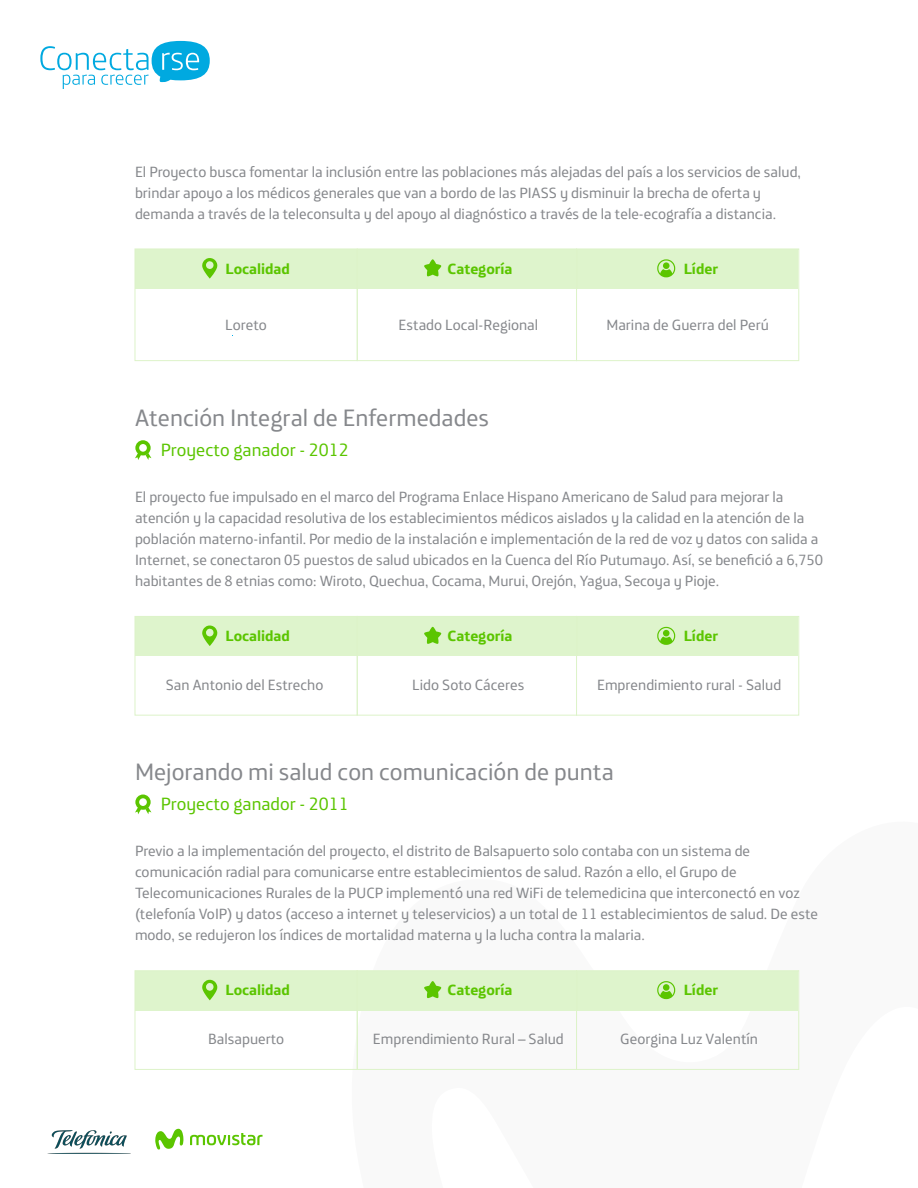
<style>
.page{position:relative;width:918px;height:1188px;background:#fff}
.page>*{position:absolute;margin:0;border:0;box-sizing:border-box;transform-origin:0 0}
.t1{font:24px "Telefonica";color:#86888c}
.t2{font:18px "Telefonica";color:#5bc500}
.t3{font:15px/21px "Telefonica";color:#86888c}
.t4{font:700 15px "Telefonica";color:#5bc500}
</style>
<div class="page">
<img style="left:47px;top:1130px;width:84px;height:24px">
<svg style="left:190px;top:1133px;width:73px;height:12px"></svg>
<svg style="left:155px;top:1129px;width:28px;height:21px"></svg>
<svg style="left:40px;top:41px;width:170px;height:48px"></svg>
<div style="left:135px;top:249px;width:663px;height:40px;background:#def4cc"></div>
<svg style="left:202px;top:258px;width:15px;height:21px"></svg>
<div style="left:135px;top:249px;width:223px;height:112px;border:1px solid #ddf3c9"></div>
<div style="left:357px;top:249px;width:220px;height:112px;border:1px solid #ddf3c9"></div>
<div style="left:576px;top:249px;width:223px;height:112px;border:1px solid #ddf3c9"></div>
<svg style="left:424px;top:259px;width:17px;height:17px"></svg>
<svg style="left:657px;top:259px;width:18px;height:18px"></svg>
<svg style="left:135px;top:440px;width:16px;height:20px"></svg>
<div style="left:135px;top:616px;width:663px;height:40px;background:#def4cc"></div>
<svg style="left:202px;top:625px;width:15px;height:21px"></svg>
<div style="left:135px;top:616px;width:223px;height:100px;border:1px solid #ddf3c9"></div>
<div style="left:357px;top:616px;width:220px;height:100px;border:1px solid #ddf3c9"></div>
<div style="left:576px;top:616px;width:223px;height:100px;border:1px solid #ddf3c9"></div>
<svg style="left:424px;top:627px;width:17px;height:17px"></svg>
<svg style="left:657px;top:627px;width:18px;height:18px"></svg>
<svg style="left:135px;top:795px;width:16px;height:19px"></svg>
<div style="left:135px;top:971px;width:663px;height:40px;background:#def4cc"></div>
<svg style="left:202px;top:979px;width:15px;height:21px"></svg>
<div style="left:135px;top:970px;width:223px;height:100px;border:1px solid #ddf3c9"></div>
<div style="left:357px;top:970px;width:220px;height:100px;border:1px solid #ddf3c9"></div>
<div style="left:576px;top:970px;width:223px;height:100px;border:1px solid #ddf3c9"></div>
<svg style="left:424px;top:981px;width:17px;height:17px"></svg>
<svg style="left:657px;top:981px;width:18px;height:18px"></svg>
<p class="t3" style="left:135px;top:160px;width:668px">El Proyecto busca fomentar la inclusión entre las poblaciones más alejadas del país a los servicios de salud, brindar apoyo a los médicos generales que van a bordo de las PIASS y disminuir la brecha de oferta y demanda a través de la teleconsulta y del apoyo al diagnóstico a través de la tele-ecografía a distancia.</p>
<p class="t4" style="left:225px;top:255px;width:66px">Localidad</p>
<p class="t4" style="left:448px;top:255px;width:67px">Categoría</p>
<p class="t4" style="left:684px;top:255px;width:36px">Líder</p>
<p class="t3" style="left:225px;top:313px;width:43px">Loreto</p>
<p class="t3" style="left:399px;top:313px;width:141px">Estado Local-Regional</p>
<p class="t3" style="left:606px;top:313px;width:164px">Marina de Guerra del Perú</p>
<h1 class="t1" style="left:135px;top:398px;width:356px">Atención Integral de Enfermedades</h1>
<p class="t2" style="left:161px;top:435px;width:189px">Proyecto ganador - 2012</p>
<p class="t3" style="left:135px;top:484px;width:690px">El proyecto fue impulsado en el marco del Programa Enlace Hispano Americano de Salud para mejorar la atención y la capacidad resolutiva de los establecimientos médicos aislados y la calidad en la atención de la población materno-infantil. Por medio de la instalación e implementación de la red de voz y datos con salida a Internet, se conectaron 05 puestos de salud ubicados en la Cuenca del Río Putumayo. Así, se benefició a 6,750 habitantes de 8 etnias como: Wiroto, Quechua, Cocama, Murui, Orejón, Yagua, Secoya y Pioje.</p>
<p class="t4" style="left:225px;top:623px;width:66px">Localidad</p>
<p class="t4" style="left:448px;top:623px;width:67px">Categoría</p>
<p class="t4" style="left:684px;top:623px;width:36px">Líder</p>
<p class="t3" style="left:166px;top:673px;width:159px">San Antonio del Estrecho</p>
<p class="t3" style="left:412px;top:673px;width:114px">Lido Soto Cáceres</p>
<p class="t3" style="left:597px;top:673px;width:186px">Emprendimiento rural - Salud</p>
<h1 class="t1" style="left:135px;top:752px;width:480px">Mejorando mi salud con comunicación de punta</h1>
<p class="t2" style="left:161px;top:789px;width:189px">Proyecto ganador - 2011</p>
<p class="t3" style="left:135px;top:839px;width:685px">Previo a la implementación del proyecto, el distrito de Balsapuerto solo contaba con un sistema de comunicación radial para comunicarse entre establecimientos de salud. Razón a ello, el Grupo de Telecomunicaciones Rurales de la PUCP implementó una red WiFi de telemedicina que interconectó en voz (telefonía VoIP) y datos (acceso a internet y teleservicios) a un total de 11 establecimientos de salud. De este modo, se redujeron los índices de mortalidad materna y la lucha contra la malaria.</p>
<p class="t4" style="left:225px;top:977px;width:66px">Localidad</p>
<p class="t4" style="left:448px;top:977px;width:67px">Categoría</p>
<p class="t4" style="left:684px;top:977px;width:36px">Líder</p>
<p class="t3" style="left:208px;top:1027px;width:78px">Balsapuerto</p>
<p class="t3" style="left:373px;top:1027px;width:192px">Emprendimiento Rural – Salud</p>
<p class="t3" style="left:620px;top:1027px;width:139px">Georgina Luz Valentín</p>
</div>
